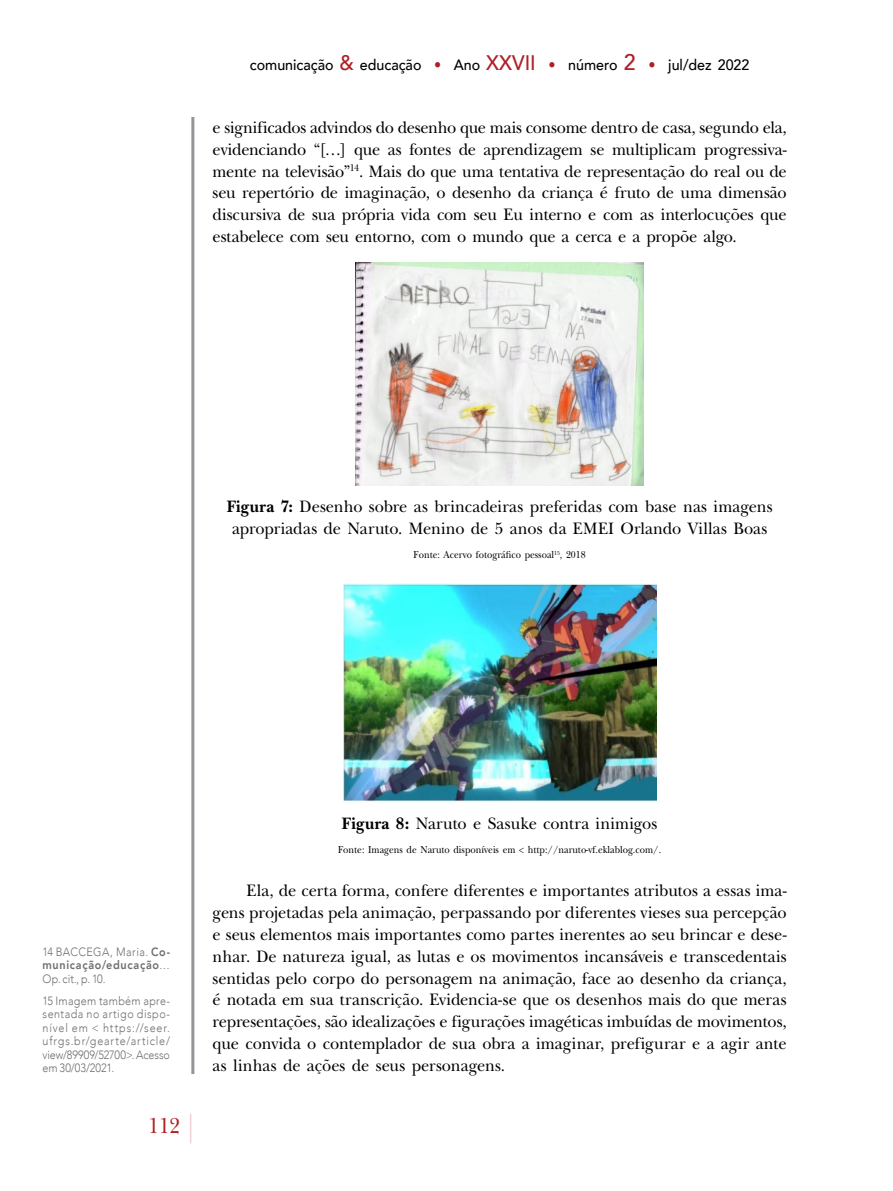
<style>
.page{position:relative;width:893px;height:1191px;background:#fff}
.page>*{position:absolute;margin:0;border:0;box-sizing:border-box;transform-origin:0 0}
.t1{font:22.5px "New Baskerville Std";color:#ae1f24;scale:.9 1}
.t2{font:17.25px/21.8px "New Baskerville Std";color:#000;text-align:justify;scale:.95 1}
.t3{font:500 15px "Avenir";color:#000;scale:.95 1}
.t4{font:300 12px/13.5px "Avenir";letter-spacing:.03em;color:#6d6e71;text-align:justify;scale:.9 1}
.t5{font:10.5px "New Baskerville Std";color:#000;scale:.9 1}
.s1{font-size:21px;color:#ae1f24}
.s2{color:#ae1f24}
.s3{font-size:22.5px;color:#ae1f24}
.s4{font-weight:700}
.s5{font-weight:800}
</style>
<div class="page">
<hr style="left:191px;top:117px;width:3px;height:957px;background:#939598">
<hr style="left:190px;top:1113px;width:1px;height:30px;background:#efd2d3">
<img style="left:356px;top:262px;width:288px;height:224px">
<img style="left:343px;top:583px;width:313px;height:219px">
<p class="t3" style="left:250px;top:52px;width:527px">comunicação <span class="s1">&amp;</span> educação <span class="s2">•</span> Ano <span class="s1">XXVII</span> <span class="s2">•</span> número <span class="s3">2</span> <span class="s2">•</span> jul/dez 2022</p>
<p class="t2" style="left:213px;top:117px;width:606px">e significados advindos do desenho que mais consome dentro de casa, segundo ela, evidenciando “[…] que as fontes de aprendizagem se multiplicam progressiva&shy;mente na televisão”<sup>14</sup>. Mais do que uma tentativa de representação do real ou de seu repertório de imaginação, o desenho da criança é fruto de uma dimensão discursiva de sua própria vida com seu Eu interno e com as interlocuções que estabelece com seu entorno, com o mundo que a cerca e a propõe algo.</p>
<p class="t2" style="left:227px;top:495px;width:576px;text-align:center"><span class="s4">Figura 7:</span> Desenho sobre as brincadeiras preferidas com base nas imagens apropriadas de Naruto. Menino de 5 anos da EMEI Orlando Villas Boas</p>
<p class="t5" style="left:414px;top:549px;width:193px">Fonte: Acervo fotográfico pessoal<sup>15</sup>, 2018</p>
<p class="t4" style="left:43px;top:945px;width:143px">14 BACCEGA, Maria. <span class="s5">Co&shy;municação/educação</span>… Op. cit., p. 10.</p>
<p class="t4" style="left:43px;top:994px;width:143px">15 Imagem também apre&shy;sentada no artigo dispo&shy;nível em &lt; https://seer. ufrgs.br/gearte/article/ view/89909/52700&gt;. Acesso em 30/03/2021.</p>
<h1 class="t1" style="left:149px;top:1112px;width:37px">112</h1>
<p class="t2" style="left:342px;top:812px;width:334px"><span class="s4">Figura 8:</span> Naruto e Sasuke contra inimigos</p>
<p class="t5" style="left:338px;top:844px;width:360px">Fonte: Imagens de Naruto disponíveis em &lt; http://naruto-vf.eklablog.com/.</p>
<p class="t2" style="left:213px;top:880px;width:606px;text-indent:34px">Ela, de certa forma, confere diferentes e importantes atributos a essas ima&shy;gens projetadas pela animação, perpassando por diferentes vieses sua percepção e seus elementos mais importantes como partes inerentes ao seu brincar e dese&shy;nhar. De natureza igual, as lutas e os movimentos incansáveis e transcedentais sentidas pelo corpo do personagem na animação, face ao desenho da criança, é notada em sua transcrição. Evidencia-se que os desenhos mais do que meras representações, são idealizações e figurações imagéticas imbuídas de movimentos, que convida o contemplador de sua obra a imaginar, prefigurar e a agir ante as linhas de ações de seus personagens.</p>
</div>
